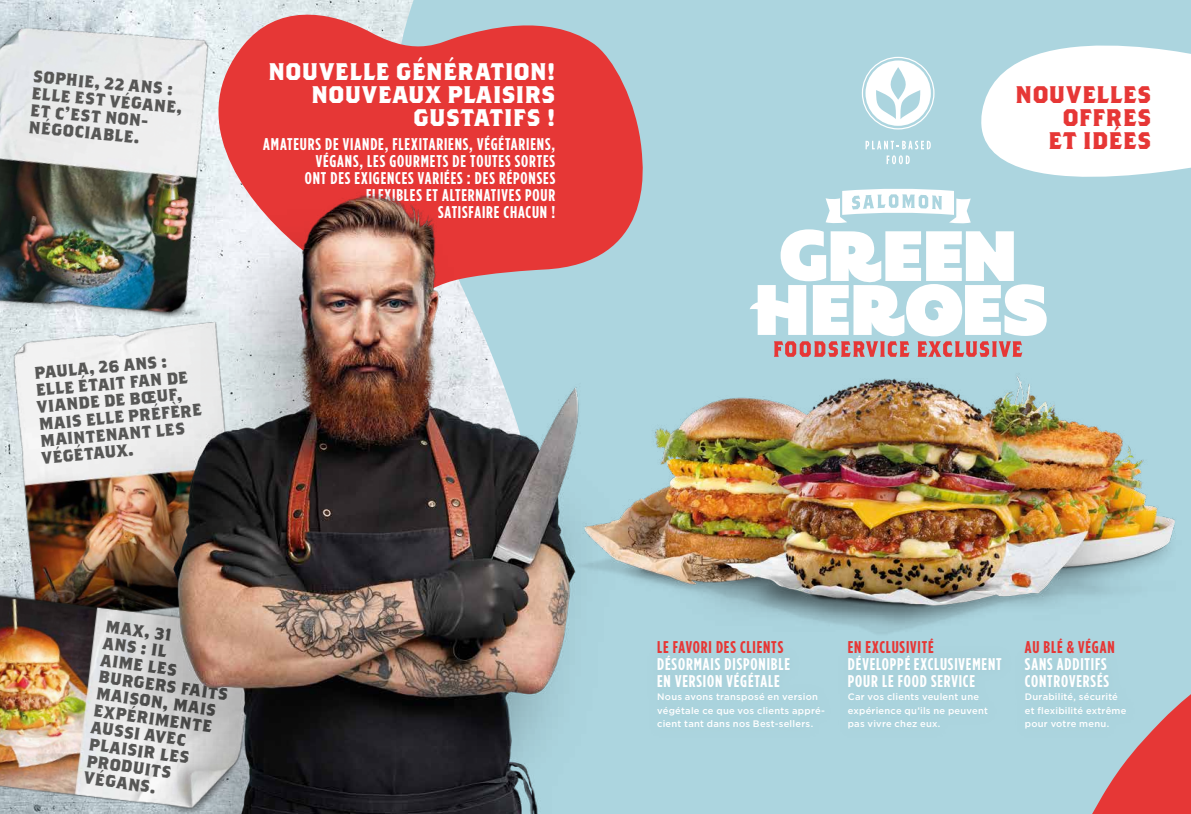
<style>
.page{position:relative;width:1191px;height:814px;background:#fff}
.page>*{position:absolute;margin:0;border:0;box-sizing:border-box;transform-origin:0 0}
.t1{font:700 24px/23px "Brothers OT";letter-spacing:.02em;color:#fff;text-align:right}
.t2{font:700 24px/23px "Brothers OT";letter-spacing:.03em;color:#e63736;text-align:right}
.t3{font:700 17px/17px "Gotham Condensed";letter-spacing:.05em;color:#fff}
.t4{font:700 17px/17px "Brothers OT";color:#575756}
.t5{font:700 17px "Gotham Condensed";letter-spacing:.05em;color:#e63736}
.t6{font:500 9.4px/13.5px "Gotham";letter-spacing:.025em;color:#fff}
</style>
<div class="page">
<div style="left:380px;top:0;width:811px;height:814px;background:#acd5df"></div>
<svg style="left:1087px;top:687px;width:104px;height:127px;background:#d07174"></svg>
<svg style="left:964px;top:5px;width:227px;height:213px"></svg>
<svg style="left:250px;top:5px;width:404px;height:182px;background:#dc5657"></svg>
<svg style="left:863px;top:188px;width:183px;height:34px"></svg>
<svg style="left:861px;top:57px;width:73px;height:72px"></svg>
<svg style="left:865px;top:141px;width:65px;height:8px"></svg>
<svg style="left:886px;top:155px;width:23px;height:9px"></svg>
<img style="left:0;top:0;width:250px;height:187px">
<img style="left:863px;top:222px;width:328px;height:449px">
<div style="left:836px;top:644px;width:176px;height:95px;background:#aad3dd"></div>
<div style="left:1013px;top:645px;width:124px;height:94px;background:#aad3dd"></div>
<img style="left:0;top:187px;width:863px;height:627px">
<p class="t4" style="left:34px;top:69px;width:153px;rotate:5deg">SOPHIE, 22 ANS :<br>ELLE EST VÉGANE,<br>ET C’EST NON-<br>NÉGOCIABLE.</p>
<p class="t4" style="left:34px;top:365px;width:165px;rotate:-5deg">PAULA, 26 ANS :<br>ELLE ÉTAIT FAN DE<br>VIANDE DE BŒUF,<br>MAIS ELLE PRÉFÈRE<br>MAINTENANT LES<br>VÉGÉTAUX.</p>
<h1 class="t1" style="left:268px;top:61px;width:288px">NOUVELLE GÉNÉRATION!<br>NOUVEAUX PLAISIRS<br>GUSTATIFS !</h1>
<p class="t3" style="left:263px;top:135px;width:293px;text-align:right">AMATEURS DE VIANDE, FLEXITARIENS, VÉGÉTARIENS, VÉGANS, LES GOURMETS DE TOUTES SORTES<br>ONT DES EXIGENCES VARIÉES : DES RÉPONSES FLEXIBLES ET ALTERNATIVES POUR<br>SATISFAIRE CHACUN !</p>
<p class="t4" style="left:107px;top:618px;width:132px;rotate:8deg">MAX, 31<br>ANS : IL<br>AIME LES<br>BURGERS FAITS<br>MAISON, MAIS<br>EXPÉRIMENTE<br>AUSSI AVEC<br>PLAISIR LES<br>PRODUITS<br>VÉGANS.</p>
<h1 class="t2" style="left:1015px;top:84px;width:138px">NOUVELLES<br>OFFRES<br>ET IDÉES</h1>
<p class="t5" style="left:657px;top:637px;width:128px">LE FAVORI DES CLIENTS</p>
<p class="t5" style="left:847px;top:637px;width:87px">EN EXCLUSIVITÉ</p>
<p class="t5" style="left:1024px;top:637px;width:91px">AU BLÉ &amp; VÉGAN</p>
<p class="t3" style="left:657px;top:655px;width:134px">DÉSORMAIS DISPONIBLE<br>EN VERSION VÉGÉTALE</p>
<p class="t6" style="left:657px;top:690px;width:169px">Nous avons transposé en version végétale ce que vos clients appré&shy;cient tant dans nos Best-sellers.</p>
<p class="t3" style="left:847px;top:655px;width:155px">DÉVELOPPÉ EXCLUSIVEMENT<br>POUR LE FOOD SERVICE</p>
<p class="t6" style="left:847px;top:690px;width:142px">Car vos clients veulent une expérience qu’ils ne peuvent pas vivre chez eux.</p>
<p class="t3" style="left:1024px;top:655px;width:86px">SANS ADDITIFS<br>CONTROVERSÉS</p>
<p class="t6" style="left:1024px;top:690px;width:103px">Durabilité, sécurité et flexibilité extrême pour votre menu.</p>
</div>
